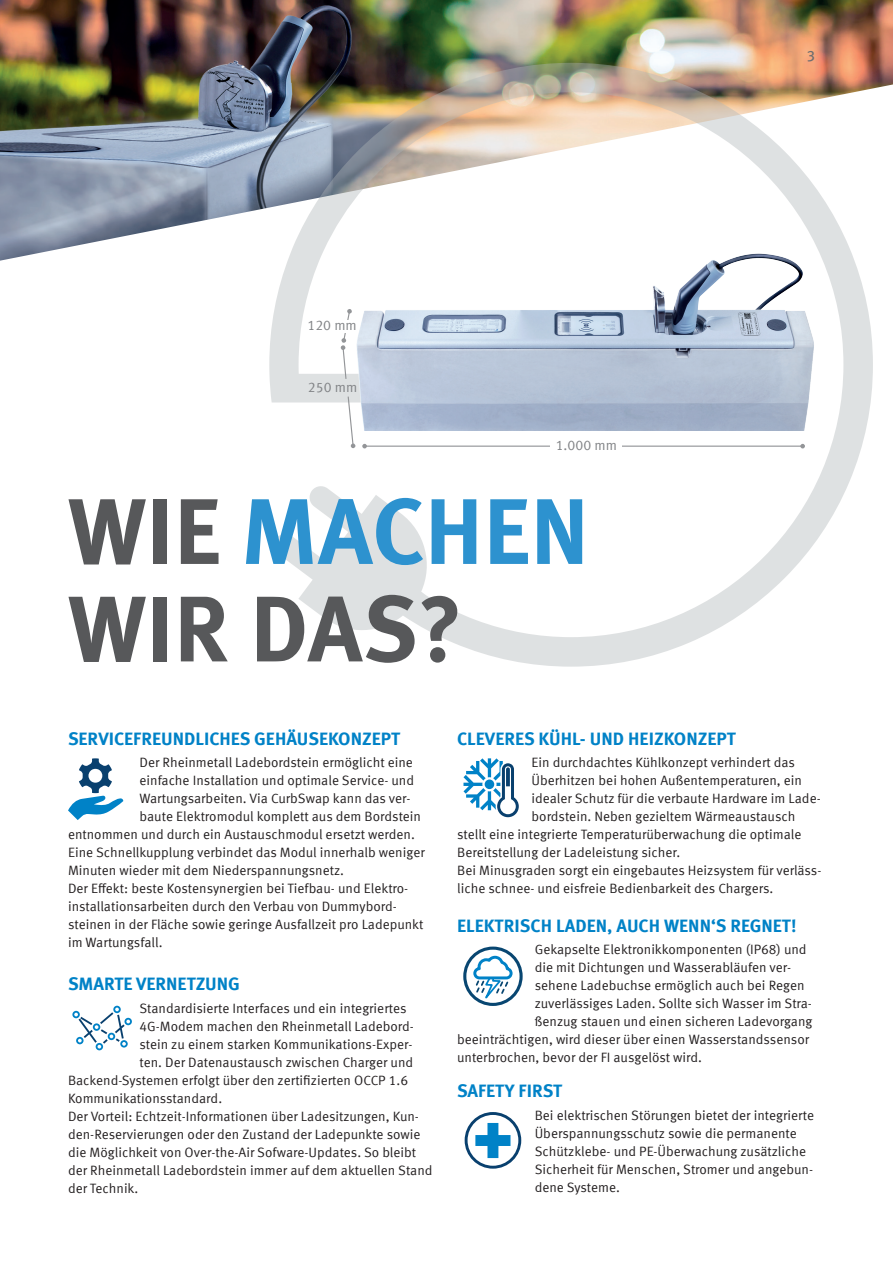
<style>
.page{position:relative;width:893px;height:1263px;background:#fff}
.page>*{position:absolute;margin:0;border:0;box-sizing:border-box;transform-origin:0 0}
.t1{font:700 93px/97.5px "Meta Offc Pro";color:#57585a}
.t2{font:700 18px "Meta Offc Pro";color:#0082c7}
.t3{font:15px "Meta OFC";color:#6c6d70}
.t4{font:13.8px "Meta Offc Pro Norm";color:#808285}
.t5{font:13.5px/18px "Meta Offc Pro Norm";color:#231f20}
.s1{color:#2d92cf}
</style>
<div class="page">
<img style="left:0;top:0;width:893px;height:261px">
<svg style="left:269px;top:63px;width:604px;height:604px"></svg>
<svg style="left:68px;top:758px;width:55px;height:62px"></svg>
<svg style="left:72px;top:1006px;width:60px;height:44px"></svg>
<div style="left:465px;top:1112px;width:56px;height:57px;border:3px solid #09406e;border-radius:50%"></div>
<div style="left:475px;top:1135px;width:35px;height:11px;background:#0082c7"></div>
<div style="left:487px;top:1123px;width:11px;height:35px;background:#0082c7"></div>
<svg style="left:463px;top:758px;width:56px;height:59px"></svg>
<div style="left:485px;top:779px;width:9px;height:10px;background:#0082c7;border-radius:50%"></div>
<img style="left:307px;top:145px;width:524px;height:285px">
<svg style="left:347px;top:395px;width:9px;height:53px"></svg>
<hr style="left:365px;top:446px;width:438px;height:1px;background:#939598">
<svg style="left:800px;top:444px;width:5px;height:4px"></svg>
<svg style="left:362px;top:444px;width:5px;height:4px"></svg>
<div style="left:550px;top:440px;width:72px;height:12px;background:#fff"></div>
<div style="left:305px;top:320px;width:52px;height:12px;background:#fff"></div>
<svg style="left:341px;top:309px;width:11px;height:71px"></svg>
<svg style="left:471px;top:954px;width:44px;height:46px"></svg>
<div style="left:463px;top:946px;width:60px;height:60px;border:3px solid #084671;border-radius:50%"></div>
<p class="t4" style="left:307px;top:315px;width:51px">120 mm</p>
<p class="t4" style="left:308px;top:376px;width:51px">250 mm</p>
<p class="t4" style="left:556px;top:435px;width:63px">1.000 mm</p>
<h1 class="t1" style="left:68px;top:477px;width:523px">WIE <span class="s1">MACHEN<br></span>WIR DAS?</h1>
<p class="t3" style="left:807px;top:46px;width:10px">3</p>
<h2 class="t2" style="left:68px;top:725px;width:334px">SERVICEFREUNDLICHES GEHÄUSEKONZEPT</h2>
<p class="t5" style="left:139px;top:753px;width:275px">Der Rheinmetall Ladebordstein ermöglicht eine</p>
<p class="t5" style="left:139px;top:771px;width:276px">einfache Installation und optimale Service- und</p>
<p class="t5" style="left:139px;top:789px;width:273px">Wartungsarbeiten. Via CurbSwap kann das ver-</p>
<p class="t5" style="left:139px;top:807px;width:283px">baute Elektromodul komplett aus dem Bordstein</p>
<p class="t5" style="left:68px;top:825px;width:348px">entnommen und durch ein Austauschmodul ersetzt werden.</p>
<p class="t5" style="left:68px;top:843px;width:358px">Eine Schnellkupplung verbindet das Modul innerhalb weniger</p>
<p class="t5" style="left:68px;top:861px;width:278px">Minuten wieder mit dem Niederspannungsnetz.</p>
<p class="t5" style="left:68px;top:879px;width:342px">Der Effekt: beste Kostensynergien bei Tiefbau- und Elektro-</p>
<p class="t5" style="left:68px;top:897px;width:330px">installationsarbeiten durch den Verbau von Dummybord-</p>
<p class="t5" style="left:68px;top:915px;width:357px">steinen in der Fläche sowie geringe Ausfallzeit pro Ladepunkt</p>
<p class="t5" style="left:68px;top:933px;width:96px">im Wartungsfall.</p>
<h2 class="t2" style="left:68px;top:970px;width:173px">SMARTE VERNETZUNG</h2>
<p class="t5" style="left:139px;top:998px;width:269px">Standardisierte Interfaces und ein integriertes</p>
<p class="t5" style="left:139px;top:1016px;width:276px">4G-Modem machen den Rheinmetall Ladebord-</p>
<p class="t5" style="left:139px;top:1034px;width:274px">stein zu einem starken Kommunikations-Exper-</p>
<p class="t5" style="left:139px;top:1052px;width:275px">ten. Der Datenaustausch zwischen Charger und</p>
<p class="t5" style="left:68px;top:1070px;width:341px">Backend-Systemen erfolgt über den zertifizierten OCCP 1.6</p>
<p class="t5" style="left:68px;top:1088px;width:156px">Kommunikationsstandard.</p>
<p class="t5" style="left:68px;top:1106px;width:352px">Der Vorteil: Echtzeit-Informationen über Ladesitzungen, Kun-</p>
<p class="t5" style="left:68px;top:1124px;width:354px">den-Reservierungen oder den Zustand der Ladepunkte sowie</p>
<p class="t5" style="left:68px;top:1142px;width:350px">die Möglichkeit von Over-the-Air Sofware-Updates. So bleibt</p>
<p class="t5" style="left:68px;top:1160px;width:366px">der Rheinmetall Ladebordstein immer auf dem aktuellen Stand</p>
<p class="t5" style="left:68px;top:1178px;width:72px">der Technik.</p>
<h2 class="t2" style="left:457px;top:725px;width:280px">CLEVERES KÜHL- UND HEIZKONZEPT</h2>
<p class="t5" style="left:531px;top:753px;width:265px">Ein durchdachtes Kühlkonzept verhindert das</p>
<p class="t5" style="left:531px;top:771px;width:272px">Überhitzen bei hohen Außentemperaturen, ein</p>
<p class="t5" style="left:531px;top:789px;width:291px">idealer Schutz für die verbaute Hardware im Lade-</p>
<p class="t5" style="left:531px;top:807px;width:265px">bordstein. Neben gezieltem Wärmeaustausch</p>
<p class="t5" style="left:457px;top:825px;width:346px">stellt eine integrierte Temperaturüberwachung die optimale</p>
<p class="t5" style="left:457px;top:843px;width:225px">Bereitstellung der Ladeleistung sicher.</p>
<p class="t5" style="left:457px;top:861px;width:366px">Bei Minusgraden sorgt ein eingebautes Heizsystem für verläss-</p>
<p class="t5" style="left:457px;top:879px;width:318px">liche schnee- und eisfreie Bedienbarkeit des Chargers.</p>
<h2 class="t2" style="left:457px;top:912px;width:341px">ELEKTRISCH LADEN, AUCH WENN‘S REGNET!</h2>
<p class="t5" style="left:535px;top:940px;width:273px">Gekapselte Elektronikkomponenten (IP68) und</p>
<p class="t5" style="left:535px;top:958px;width:258px">die mit Dichtungen und Wasserabläufen ver-</p>
<p class="t5" style="left:535px;top:976px;width:271px">sehene Ladebuchse ermöglich auch bei Regen</p>
<p class="t5" style="left:535px;top:994px;width:279px">zuverlässiges Laden. Sollte sich Wasser im Stra-</p>
<p class="t5" style="left:535px;top:1012px;width:279px">ßenzug stauen und einen sicheren Ladevorgang</p>
<p class="t5" style="left:457px;top:1030px;width:353px">beeinträchtigen, wird dieser über einen Wasserstandssensor</p>
<p class="t5" style="left:457px;top:1048px;width:246px">unterbrochen, bevor der FI ausgelöst wird.</p>
<h2 class="t2" style="left:457px;top:1077px;width:107px">SAFETY FIRST</h2>
<p class="t5" style="left:535px;top:1105px;width:281px">Bei elektrischen Störungen bietet der integrierte Überspannungsschutz sowie die permanente Schützklebe- und PE-Überwachung zusätzliche Sicherheit für Menschen, Stromer und angebun&shy;dene Systeme.</p>
</div>
